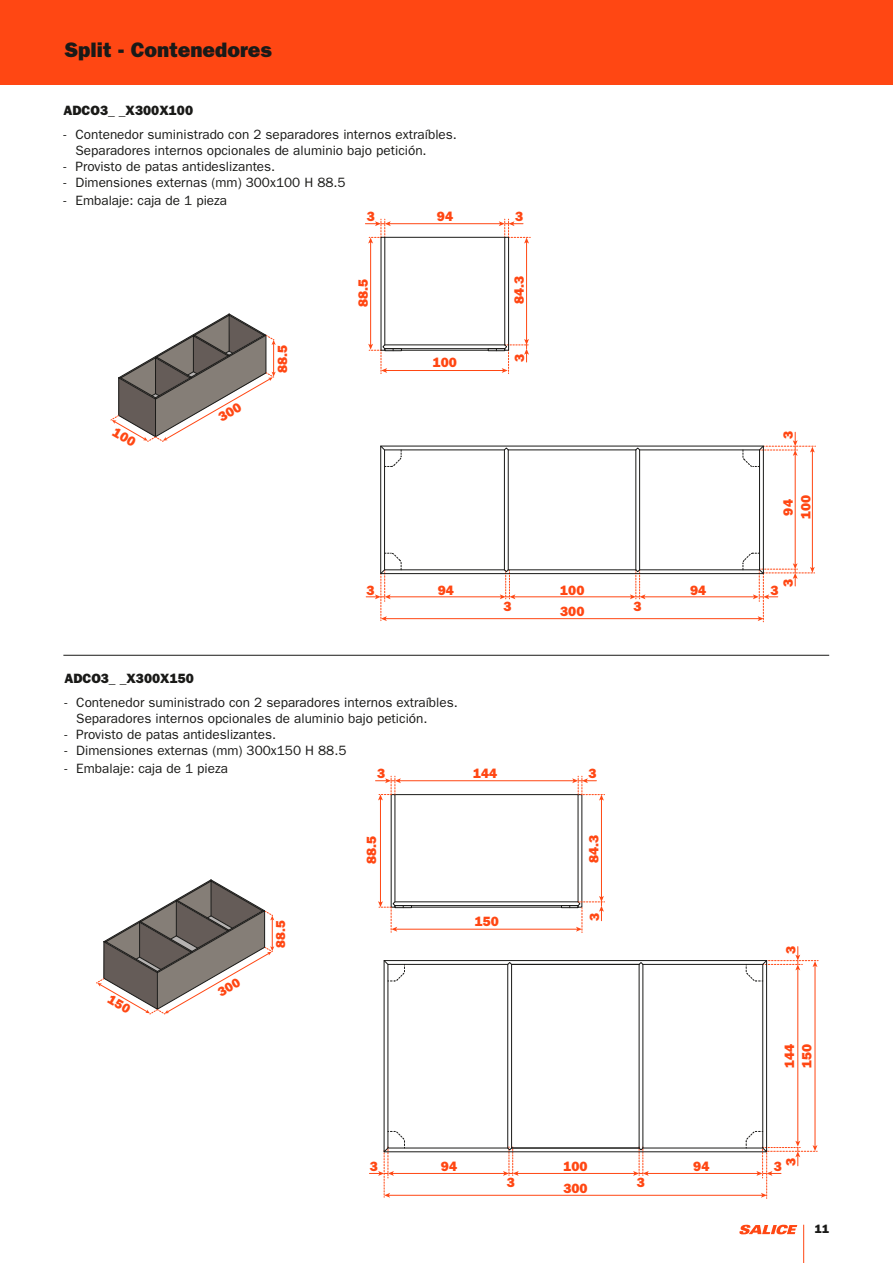
<style>
.page{position:relative;width:893px;height:1263px;background:#fff}
.page>*{position:absolute;margin:0;border:0;box-sizing:border-box;transform-origin:0 0}
.t1{font:21px "ITC Franklin Gothic Std Hvy";color:#1a1a18}
.t2{font:13.5px/16.2px "ITC Franklin Gothic Std";color:#1a1a18}
.t3{font:13.5px "ITC Franklin Gothic Std Hvy";color:#ff4713}
.t4{font:13.5px "ITC Franklin Gothic Std Hvy";color:#1a1a18}
.t5{font:13.05px "ITC Franklin Gothic Std Hvy";color:#ff4713}
.t6{font:12px "ITC Franklin Gothic Std Hvy";color:#1a1a18}
</style>
<div class="page">
<div style="left:0;top:0;width:893px;height:85px;background:#ff4713"></div>
<hr style="left:63px;top:655px;width:766px;height:1px;background:#1a1a18">
<svg style="left:365px;top:219px;width:166px;height:155px"></svg>
<svg style="left:375px;top:776px;width:230px;height:157px"></svg>
<hr style="left:812px;top:451px;width:1px;height:118px;background:#ff4713">
<hr style="left:795px;top:454px;width:1px;height:111px;background:#ff4713">
<hr style="left:385px;top:618px;width:374px;height:1px;background:#ff4713">
<hr style="left:389px;top:596px;width:112px;height:1px;background:#ff4713">
<hr style="left:514px;top:596px;width:118px;height:1px;background:#ff4713">
<hr style="left:644px;top:596px;width:111px;height:1px;background:#ff4713">
<div style="left:380px;top:446px;width:384px;height:128px;border:1px solid #1a1a18"></div>
<hr style="left:508px;top:569px;width:128px;height:1px;background:#1a1a18">
<hr style="left:508px;top:450px;width:128px;height:1px;background:#1a1a18">
<svg style="left:380px;top:445px;width:22px;height:22px"></svg>
<svg style="left:366px;top:552px;width:36px;height:69px"></svg>
<svg style="left:742px;top:432px;width:74px;height:35px"></svg>
<svg style="left:742px;top:552px;width:73px;height:70px"></svg>
<hr style="left:504px;top:450px;width:1px;height:120px;background:#1a1a18">
<hr style="left:508px;top:450px;width:1px;height:120px;background:#1a1a18">
<svg style="left:500px;top:569px;width:15px;height:30px"></svg>
<svg style="left:504px;top:447px;width:5px;height:4px"></svg>
<hr style="left:639px;top:450px;width:1px;height:120px;background:#1a1a18">
<hr style="left:635px;top:450px;width:1px;height:120px;background:#1a1a18">
<svg style="left:630px;top:569px;width:15px;height:30px"></svg>
<svg style="left:635px;top:447px;width:5px;height:4px"></svg>
<hr style="left:815px;top:965px;width:1px;height:182px;background:#ff4713">
<hr style="left:797px;top:969px;width:1px;height:173px;background:#ff4713">
<hr style="left:388px;top:1195px;width:375px;height:1px;background:#ff4713">
<hr style="left:392px;top:1173px;width:113px;height:1px;background:#ff4713">
<hr style="left:517px;top:1173px;width:118px;height:1px;background:#ff4713">
<hr style="left:647px;top:1173px;width:111px;height:1px;background:#ff4713">
<div style="left:384px;top:960px;width:383px;height:192px;border:1px solid #1a1a18"></div>
<svg style="left:383px;top:960px;width:22px;height:22px"></svg>
<svg style="left:369px;top:1131px;width:36px;height:67px"></svg>
<svg style="left:746px;top:947px;width:72px;height:35px"></svg>
<svg style="left:746px;top:1131px;width:71px;height:68px"></svg>
<hr style="left:512px;top:1148px;width:127px;height:1px;background:#1a1a18">
<hr style="left:512px;top:964px;width:127px;height:1px;background:#1a1a18">
<hr style="left:507px;top:964px;width:1px;height:184px;background:#1a1a18">
<hr style="left:511px;top:964px;width:1px;height:184px;background:#1a1a18">
<svg style="left:503px;top:1147px;width:16px;height:29px"></svg>
<hr style="left:643px;top:964px;width:1px;height:184px;background:#1a1a18">
<hr style="left:639px;top:964px;width:1px;height:184px;background:#1a1a18">
<svg style="left:633px;top:1147px;width:16px;height:29px"></svg>
<hr style="left:803px;top:1225px;width:1px;height:38px;background:#ff4713">
<svg style="left:739px;top:1225px;width:58px;height:9px"></svg>
<svg style="left:111px;top:313px;width:165px;height:129px"></svg>
<svg style="left:96px;top:879px;width:178px;height:135px"></svg>
<h1 class="t1" style="left:64px;top:37px;width:209px">Split - Contenedores</h1>
<p class="t4" style="left:64px;top:102px;width:131px">ADCO3_ _X300X100</p>
<p class="t2" style="left:75px;top:126px;width:383px;text-indent:-12px">- Contenedor suministrado con 2 separadores internos extraíbles.<br>Separadores internos opcionales de aluminio bajo petición.</p>
<p class="t2" style="left:64px;top:158px;width:213px">- Provisto de patas antideslizantes.</p>
<p class="t2" style="left:64px;top:175px;width:284px">- Dimensiones externas (mm) 300x100 H 88.5</p>
<p class="t2" style="left:64px;top:193px;width:165px">- Embalaje: caja de 1 pieza</p>
<p class="t3" style="left:274px;top:373px;width:30px;rotate:-90deg">88.5</p>
<p class="t3" style="left:367px;top:209px;width:10px">3</p>
<p class="t3" style="left:355px;top:307px;width:30px;rotate:-90deg">88.5</p>
<p class="t3" style="left:437px;top:209px;width:18px">94</p>
<p class="t3" style="left:433px;top:354px;width:26px">100</p>
<p class="t3" style="left:515px;top:209px;width:10px">3</p>
<p class="t3" style="left:511px;top:304px;width:30px;rotate:-90deg">84.3</p>
<p class="t3" style="left:512px;top:362px;width:10px;rotate:-90deg">3</p>
<p class="t3" style="left:780px;top:439px;width:10px;rotate:-90deg">3</p>
<p class="t3" style="left:798px;top:519px;width:26px;rotate:-90deg">100</p>
<p class="t3" style="left:780px;top:516px;width:18px;rotate:-90deg">94</p>
<p class="t3" style="left:780px;top:587px;width:10px;rotate:-90deg">3</p>
<p class="t3" style="left:367px;top:582px;width:10px">3</p>
<p class="t3" style="left:438px;top:582px;width:18px">94</p>
<p class="t3" style="left:560px;top:582px;width:26px">100</p>
<p class="t3" style="left:690px;top:582px;width:18px">94</p>
<p class="t3" style="left:770px;top:582px;width:10px">3</p>
<p class="t3" style="left:443px;top:614px;width:30px;rotate:-90deg">88.5</p>
<p class="t3" style="left:503px;top:598px;width:10px">3</p>
<p class="t3" style="left:634px;top:598px;width:10px">3</p>
<p class="t3" style="left:560px;top:603px;width:26px">300</p>
<p class="t4" style="left:64px;top:670px;width:131px">ADCO3_ _X300X150</p>
<p class="t2" style="left:76px;top:694px;width:383px;text-indent:-12px">- Contenedor suministrado con 2 separadores internos extraíbles.<br>Separadores internos opcionales de aluminio bajo petición.</p>
<p class="t2" style="left:64px;top:726px;width:213px">- Provisto de patas antideslizantes.</p>
<p class="t2" style="left:64px;top:743px;width:284px">- Dimensiones externas (mm) 300x150 H 88.5</p>
<p class="t2" style="left:64px;top:761px;width:165px">- Embalaje: caja de 1 pieza</p>
<p class="t3" style="left:377px;top:766px;width:10px">3</p>
<p class="t3" style="left:473px;top:766px;width:26px">144</p>
<p class="t5" style="left:273px;top:948px;width:29px;rotate:-90deg">88.5</p>
<p class="t3" style="left:364px;top:864px;width:30px;rotate:-90deg">88.5</p>
<p class="t3" style="left:475px;top:913px;width:26px">150</p>
<p class="t3" style="left:589px;top:766px;width:10px">3</p>
<p class="t3" style="left:586px;top:863px;width:30px;rotate:-90deg">84.3</p>
<p class="t3" style="left:587px;top:920px;width:10px;rotate:-90deg">3</p>
<p class="t3" style="left:783px;top:953px;width:10px;rotate:-90deg">3</p>
<p class="t3" style="left:781px;top:1068px;width:26px;rotate:-90deg">144</p>
<p class="t3" style="left:799px;top:1068px;width:26px;rotate:-90deg">150</p>
<p class="t3" style="left:783px;top:1166px;width:10px;rotate:-90deg">3</p>
<p class="t3" style="left:370px;top:1159px;width:10px">3</p>
<p class="t3" style="left:441px;top:1159px;width:18px">94</p>
<p class="t3" style="left:563px;top:1159px;width:26px">100</p>
<p class="t3" style="left:693px;top:1159px;width:18px">94</p>
<p class="t3" style="left:774px;top:1159px;width:10px">3</p>
<p class="t3" style="left:563px;top:1180px;width:26px">300</p>
<p class="t3" style="left:507px;top:1174px;width:10px">3</p>
<p class="t3" style="left:637px;top:1174px;width:10px">3</p>
<p class="t6" style="left:815px;top:1222px;width:16px">11</p>
</div>
